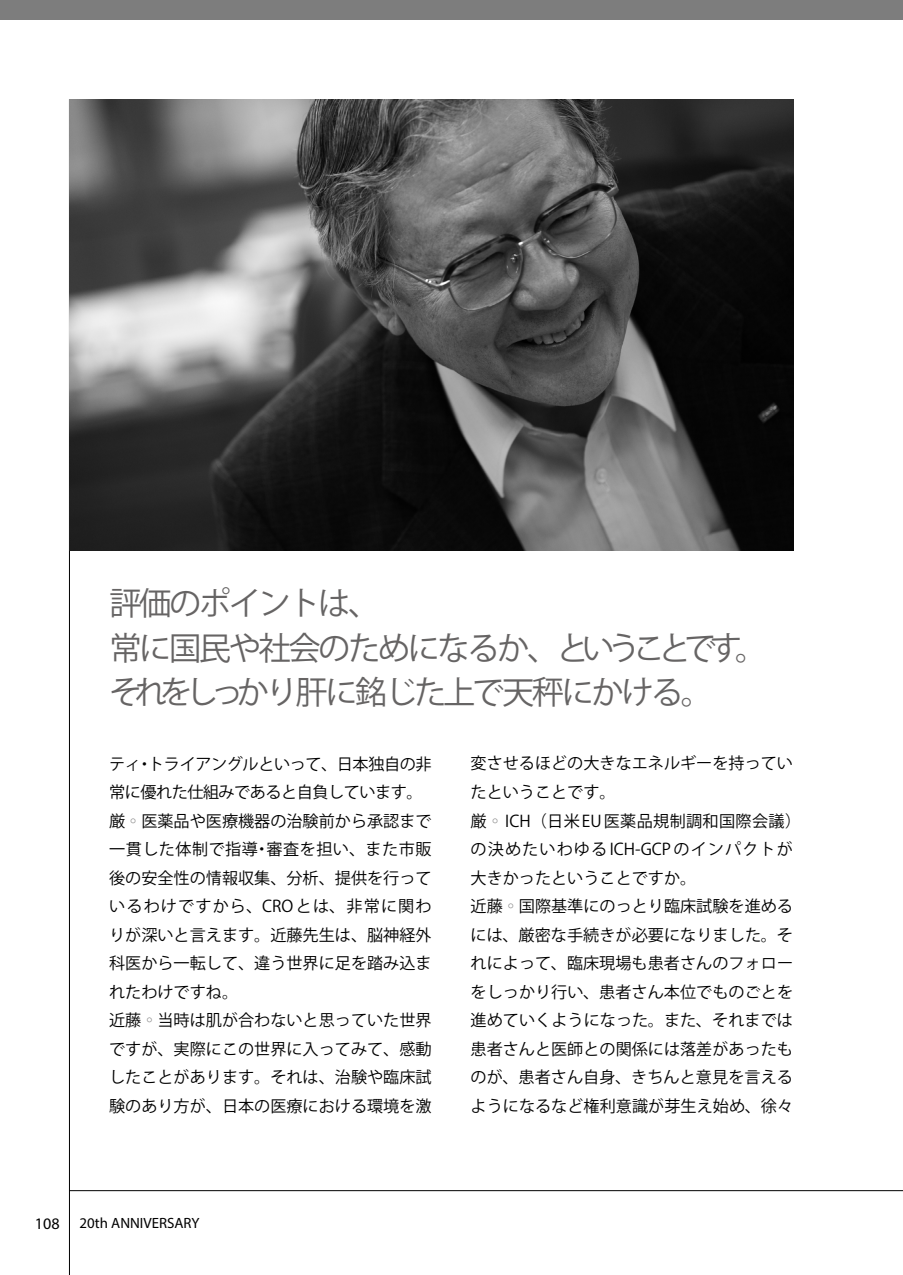
<style>
.page{position:relative;width:903px;height:1275px;background:#fff}
.page>*{position:absolute;margin:0;border:0;box-sizing:border-box;transform-origin:0 0}
.t1{font:32.2px/44.6px "Koz Go Pr 6 N";letter-spacing:-.075em;color:#666464}
.t2{font:16.1px/28.5px "Koz Go Pr 6 N";color:#000}
.t3{font:14.88px "Myriad Pro";color:#000}
.s1{color:#898989}
.s2{font-size:16.1px}
</style>
<div class="page">
<hr style="left:69px;top:99px;width:1px;height:1176px;background:#000">
<div style="left:0;top:0;width:903px;height:20px;background:#7d7d7d"></div>
<hr style="left:69px;top:1190px;width:834px;height:1px;background:#000">
<img style="left:69px;top:99px;width:724px;height:452px">
<h1 class="t1" style="left:109px;top:582px;width:659px">評価のポイントは、<br>常に国民や社会のためになるか、ということです。それをしっかり肝に銘じた上で天秤にかける。</h1>
<p class="t2" style="left:109px;top:750px;width:324px">ティ・トライアングルといって、日本独自の非常に優れた仕組みであると自負しています。厳<span class="s1">◦</span>医薬品や医療機器の治験前から承認まで一貫した体制で指導・審査を担い、また市販後の安全性の情報収集、分析、提供を行っているわけですから、CROとは、非常に関わりが深いと言えます。近藤先生は、脳神経外科医から一転して、違う世界に足を踏み込まれたわけですね。<br>近藤<span class="s1">◦</span>当時は肌が合わないと思っていた世界ですが、実際にこの世界に入ってみて、感動したことがあります。それは、治験や臨床試験のあり方が、日本の医療における環境を激</p>
<p class="t2" style="left:470px;top:750px;width:332px">変させるほどの大きなエネルギーを持っていたということです。<br>厳<span class="s1">◦</span>ICH（日米 EU 医薬品規制調和国際会議）の決めたいわゆるICH-GCPのインパクトが大きかったということですか。<br>近藤<span class="s1">◦</span>国際基準にのっとり臨床試験を進めるには、厳密な手続きが必要になりました。それによって、臨床現場も患者さんのフォローをしっかり行い、患者さん本位でものごとを進めていくようになった。また、それまでは患者さんと医師との関係には落差があったものが、患者さん自身、きちんと意見を言えるようになるなど権利意識が芽生え始め、徐々</p>
<p class="t3" style="left:35px;top:1214px;width:166px"><span class="s2">108</span> 20th ANNIVERSARY</p>
</div>
